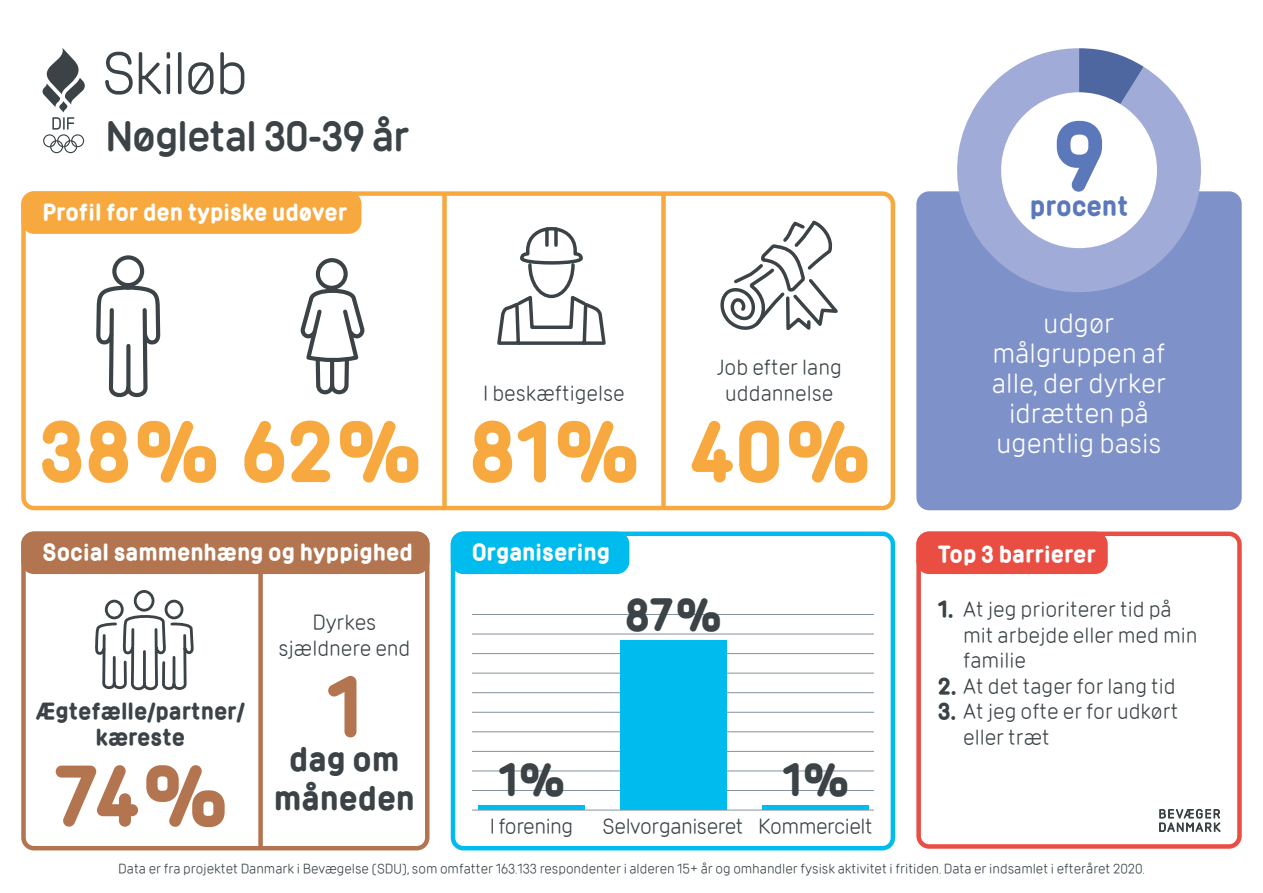
<style>
.page{position:relative;width:1263px;height:893px;background:#fff}
.page>*{position:absolute;margin:0;border:0;box-sizing:border-box;transform-origin:0 0}
.t1{font:700 85.8px "DIF";color:#5b78bb}
.t2{font:700 75px "DIF";color:#f7a93f}
.t3{font:700 75px "DIF";color:#b3754f}
.t4{font:58.5px "DIF";letter-spacing:-.04em;color:#3b4347}
.t5{font:700 40.5px "DIF";color:#3b4347}
.t6{font:600 39px "DIF";letter-spacing:-.03em;color:#3b4347}
.t7{font:700 30px/38.2px "DIF";color:#3b4347;text-align:center}
.t8{font:27px/30px "DIF";color:#fff;text-align:center}
.t9{font:700 24.45px "DIF";color:#5b78bb}
.t10{font:21px/25.5px "DIF";color:#3b4347;text-align:center}
.t11{font:700 21px "DIF";color:#fff}
.t12{font:21px "DIF";letter-spacing:-.02em;color:#3b4347}
.t13{font:700 21px/25.5px "DIF";color:#3b4347;text-align:center}
.t14{font:13.5px "DIF";color:#3b4347}
.s1{font-weight:700}
</style>
<div class="page">
<div style="left:21px;top:191px;width:874px;height:319px;border:4px solid #f7a93f;border-radius:11px"></div>
<div style="left:21px;top:531px;width:408px;height:319px;border:4px solid #b3754f;border-radius:11px"></div>
<div style="left:21px;top:531px;width:408px;height:43px;background:#b3754f;border-radius:13px"></div>
<div style="left:451px;top:531px;width:444px;height:319px;border:4px solid #0be;border-radius:11px"></div>
<svg style="left:42px;top:48px;width:43px;height:105px"></svg>
<div style="left:916px;top:531px;width:326px;height:318px;border:4px solid #ea4e43;border-radius:11px"></div>
<svg style="left:1159px;top:808px;width:62px;height:24px"></svg>
<div style="left:451px;top:531px;width:178px;height:43px;background:#0be;border-radius:13px"></div>
<svg style="left:720px;top:220px;width:118px;height:111px"></svg>
<svg style="left:96px;top:255px;width:65px;height:143px"></svg>
<svg style="left:300px;top:258px;width:65px;height:137px"></svg>
<div style="left:21px;top:191px;width:340px;height:43px;background:#f7a93f;border-radius:13px"></div>
<div style="left:916px;top:531px;width:192px;height:43px;background:#ea4e43;border-radius:13px"></div>
<hr style="left:472px;top:790px;width:402px;height:1px;background:#83929b">
<hr style="left:472px;top:771px;width:402px;height:1px;background:#83929b">
<hr style="left:472px;top:751px;width:402px;height:1px;background:#83929b">
<hr style="left:472px;top:731px;width:402px;height:1px;background:#83929b">
<hr style="left:472px;top:712px;width:402px;height:1px;background:#83929b">
<hr style="left:472px;top:692px;width:402px;height:1px;background:#83929b">
<hr style="left:472px;top:673px;width:402px;height:1px;background:#83929b">
<hr style="left:472px;top:653px;width:402px;height:1px;background:#83929b">
<hr style="left:472px;top:634px;width:402px;height:1px;background:#83929b">
<hr style="left:472px;top:614px;width:402px;height:1px;background:#83929b">
<svg style="left:478px;top:806px;width:107px;height:4px"></svg>
<div style="left:620px;top:640px;width:106px;height:170px;background:#0be"></div>
<svg style="left:762px;top:806px;width:107px;height:4px"></svg>
<hr style="left:472px;top:810px;width:402px;height:1px;background:#83929b">
<div style="left:258px;top:571px;width:5px;height:277px;background:#b3754f"></div>
<div style="left:442px;top:194px;width:5px;height:314px;background:#f7a93f"></div>
<div style="left:661px;top:194px;width:5px;height:314px;background:#f7a93f"></div>
<svg style="left:497px;top:227px;width:109px;height:118px"></svg>
<div style="left:916px;top:191px;width:326px;height:319px;background:#7e91c9;border-radius:13px"></div>
<svg style="left:957px;top:48px;width:244px;height:244px;fill:#a0abd8"></svg>
<svg style="left:1079px;top:48px;width:65px;height:78px;background:#7285b5"></svg>
<div style="left:1001px;top:92px;width:156px;height:156px;background:#fff;border-radius:50%"></div>
<svg style="left:95px;top:590px;width:99px;height:101px"></svg>
<h3 class="t4" style="left:102px;top:39px;width:148px">Skiløb</h3>
<h3 class="t6" style="left:105px;top:111px;width:306px">Nøgletal 30-39 år</h3>
<p class="t11" style="left:43px;top:198px;width:306px">Profil for den typiske udøver</p>
<p class="t10" style="left:483px;top:380px;width:143px">I beskæftigelse</p>
<h2 class="t2" style="left:39px;top:402px;width:601px">38% 62% 81%</h2>
<p class="t11" style="left:43px;top:538px;width:372px">Social sammenhæng og hyppighed</p>
<p class="t11" style="left:472px;top:538px;width:140px">Organisering</p>
<p class="t10" style="left:717px;top:354px;width:127px">Job efter lang uddannelse</p>
<h2 class="t2" style="left:689px;top:402px;width:182px">40%</h2>
<p class="t13" style="left:36px;top:699px;width:210px">Ægtefælle/partner/ kæreste</p>
<h2 class="t3" style="left:54px;top:746px;width:175px">74%</h2>
<p class="t10" style="left:278px;top:609px;width:134px">Dyrkes sjældnere end</p>
<h2 class="t3" style="left:326px;top:657px;width:38px">1</h2>
<h3 class="t7" style="left:274px;top:741px;width:142px">dag om måneden</h3>
<h3 class="t5" style="left:625px;top:588px;width:98px">87%</h3>
<h3 class="t5" style="left:498px;top:753px;width:68px">1%</h3>
<h3 class="t5" style="left:782px;top:753px;width:68px">1%</h3>
<p class="t12" style="left:490px;top:814px;width:85px">I forening</p>
<p class="t12" style="left:602px;top:814px;width:272px">Selvorganiseret Kommercielt</p>
<h1 class="t1" style="left:1052px;top:99px;width:56px">9</h1>
<p class="t9" style="left:1030px;top:190px;width:100px">procent</p>
<p class="t8" style="left:992px;top:308px;width:176px">udgør målgruppen af alle, der dyrker idrætten på ugentlig basis</p>
<p class="t11" style="left:938px;top:540px;width:160px">Top 3 barrierer</p>
<p class="t10" style="left:963px;top:597px;width:236px;text-align:left;text-indent:-26px"><span class="s1">1.</span> At jeg prioriterer tid på mit arbejde eller med min familie</p>
<p class="t10" style="left:938px;top:673px;width:240px"><span class="s1">2.</span> At det tager for lang tid</p>
<p class="t10" style="left:963px;top:699px;width:217px;text-align:left;text-indent:-26px"><span class="s1">3.</span> At jeg ofte er for udkørt eller træt</p>
<p class="t14" style="left:118px;top:861px;width:1028px">Data er fra projektet Danmark i Bevægelse (SDU), som omfatter 163.133 respondenter i alderen 15+ år og omhandler fysisk aktivitet i fritiden. Data er indsamlet i efteråret 2020.</p>
</div>
